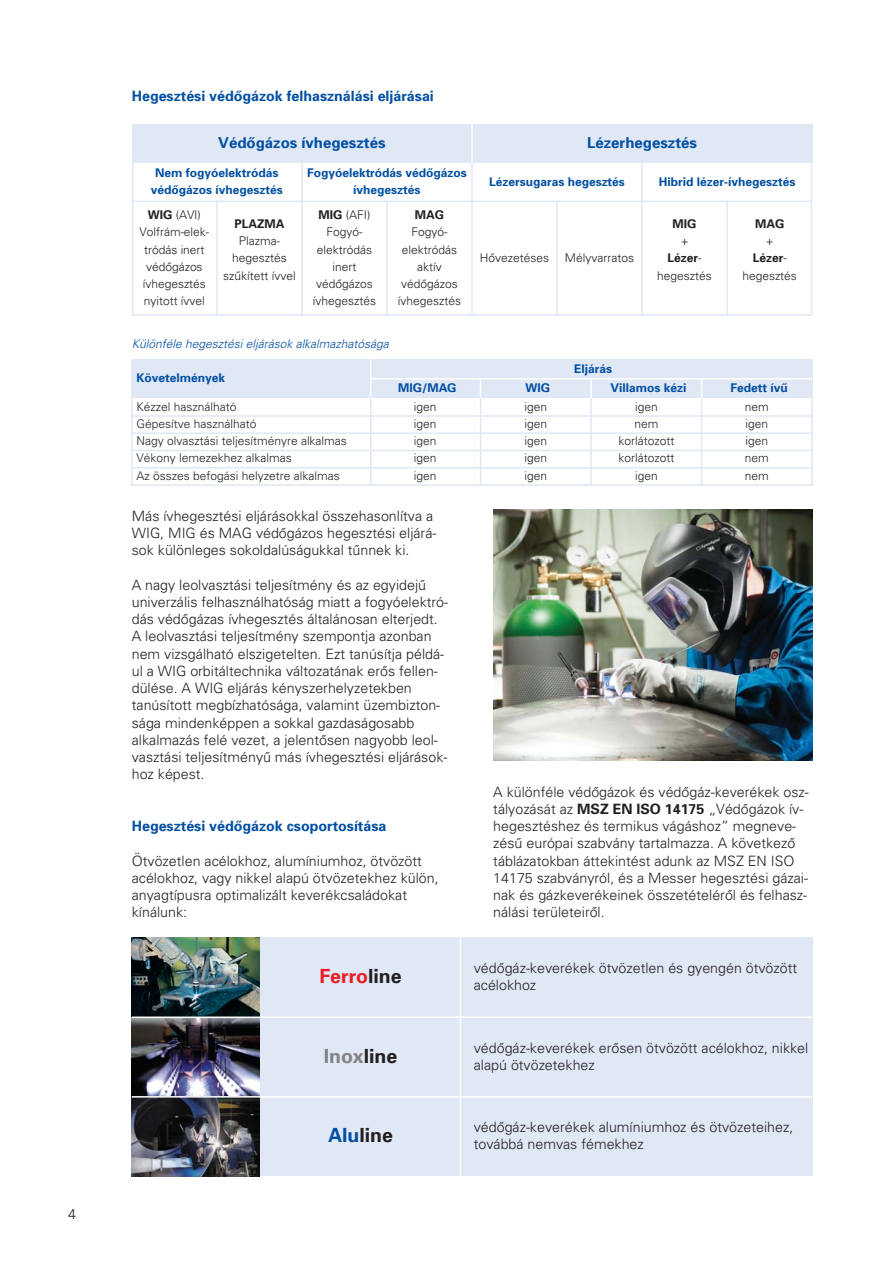
<style>
.page{position:relative;width:893px;height:1263px;background:#fff}
.page>*{position:absolute;margin:0;border:0;box-sizing:border-box;transform-origin:0 0}
.t1{font:19.5px "Univers H Bold";color:#ed1c24}
.t2{font:19.5px "Univers H Bold";color:#808285}
.t3{font:19.5px "Univers H Bold";color:#231f20}
.t4{font:15px "Univers H Bold";color:#004fa3}
.t5{font:14.25px/17.2px "Univers H Light";color:#231f20}
.t6{font:14.25px "Univers H Bold";color:#004fa3}
.t7{font:12px/17.2px "Univers H Light";color:#231f20;text-align:center}
.t8{font:12px/17.2px "Univers H Bold";color:#004fa3;text-align:center}
.t9{font:italic 12px "Univers H Light";color:#004fa3}
.t10{font:12px "Univers H Bold";color:#231f20}
.s1{font-family:"Univers H Bold"}
.s2{font-family:"Univers H Light"}
.s3{color:#231f20}
.s4{color:#004fa3}
</style>
<div class="page">
<div style="left:239px;top:937px;width:573px;height:238px;background:#e0e7f5"></div>
<div style="left:132px;top:125px;width:680px;height:38px;background:#e0e7f5"></div>
<hr style="left:132px;top:201px;width:680px;height:1px;background:#e0e7f5">
<hr style="left:132px;top:314px;width:680px;height:2px;background:#e0e7f5">
<hr style="left:132px;top:154px;width:1px;height:162px;background:#e0e7f5">
<hr style="left:471px;top:156px;width:2px;height:159px;background:#e0e7f5">
<hr style="left:471px;top:124px;width:2px;height:39px;background:#fff">
<hr style="left:641px;top:156px;width:2px;height:160px;background:#e0e7f5">
<hr style="left:301px;top:156px;width:2px;height:159px;background:#e0e7f5">
<hr style="left:216px;top:200px;width:2px;height:116px;background:#e0e7f5">
<hr style="left:386px;top:201px;width:2px;height:115px;background:#e0e7f5">
<hr style="left:556px;top:201px;width:2px;height:115px;background:#e0e7f5">
<hr style="left:726px;top:201px;width:2px;height:115px;background:#e0e7f5">
<hr style="left:811px;top:154px;width:1px;height:162px;background:#e0e7f5">
<div style="left:132px;top:360px;width:681px;height:38px;background:#e0e7f5"></div>
<hr style="left:370px;top:398px;width:1px;height:87px;background:#e0e7f5">
<hr style="left:480px;top:398px;width:1px;height:87px;background:#e0e7f5">
<hr style="left:590px;top:398px;width:2px;height:87px;background:#e0e7f5">
<hr style="left:701px;top:398px;width:1px;height:87px;background:#e0e7f5">
<hr style="left:811px;top:360px;width:2px;height:125px;background:#e0e7f5">
<hr style="left:131px;top:360px;width:2px;height:126px;background:#e0e7f5">
<hr style="left:132px;top:415px;width:680px;height:2px;background:#e0e7f5">
<hr style="left:132px;top:432px;width:680px;height:2px;background:#e0e7f5">
<hr style="left:132px;top:450px;width:680px;height:1px;background:#e0e7f5">
<hr style="left:132px;top:467px;width:680px;height:1px;background:#e0e7f5">
<hr style="left:132px;top:484px;width:680px;height:2px;background:#e0e7f5">
<hr style="left:370px;top:378px;width:442px;height:2px;background:#fff">
<hr style="left:370px;top:360px;width:1px;height:38px;background:#fff">
<svg style="left:480px;top:380px;width:1px;height:18px"></svg>
<svg style="left:590px;top:380px;width:2px;height:18px"></svg>
<svg style="left:701px;top:380px;width:1px;height:18px"></svg>
<img style="left:132px;top:937px;width:127px;height:79px">
<img style="left:132px;top:1018px;width:127px;height:78px">
<img style="left:132px;top:1097px;width:127px;height:79px">
<img style="left:493px;top:510px;width:319px;height:251px">
<hr style="left:132px;top:1016px;width:680px;height:2px;background:#fff">
<hr style="left:132px;top:1096px;width:680px;height:1px;background:#fff">
<hr style="left:460px;top:936px;width:1px;height:242px;background:#fff">
<p class="t5" style="left:68px;top:1207px;width:9px">4</p>
<p class="t6" style="left:132px;top:90px;width:304px">Hegesztési védôgázok felhasználási eljárásai</p>
<p class="t4" style="left:218px;top:138px;width:169px">Védôgázos ívhegesztés</p>
<p class="t4" style="left:587px;top:138px;width:111px">Lézerhegesztés</p>
<p class="t8" style="left:151px;top:165px;width:133px">Nem fogyóelektródás védôgázos ívhegesztés</p>
<p class="t8" style="left:307px;top:165px;width:161px">Fogyóelektródás védôgázos ívhegesztés</p>
<p class="t8" style="left:489px;top:174px;width:137px">Lézersugaras hegesztés</p>
<p class="t8" style="left:659px;top:174px;width:138px">Hibrid lézer-ívhegesztés</p>
<p class="t7" style="left:139px;top:207px;width:71px"><span class="s1">WIG</span> (AVI)<br>Volfrám-elek - tró dás inert védôgázos ívhegesztés nyitott ívvel</p>
<p class="t10" style="left:234px;top:219px;width:51px">PLAZMA</p>
<p class="t7" style="left:223px;top:233px;width:74px">Plazma&shy;hegesztés szûkített ívvel</p>
<p class="t7" style="left:313px;top:207px;width:65px"><span class="s1">MIG</span> (AFI)<br>Fogyó&shy;elektródás inert védôgázos ívhegesztés</p>
<p class="t10" style="left:415px;top:211px;width:31px">MAG</p>
<p class="t7" style="left:398px;top:225px;width:65px">Fogyó&shy;elektródás aktív védôgázos ívhegesztés</p>
<p class="t9" style="left:132px;top:339px;width:259px">Különféle hegesztési eljárások alkalmazhatósága</p>
<p class="t7" style="left:480px;top:251px;width:71px">Hôvezetéses</p>
<p class="t7" style="left:565px;top:251px;width:71px">Mélyvarratos</p>
<p class="t10" style="left:673px;top:219px;width:25px">MIG</p>
<p class="t7" style="left:681px;top:233px;width:9px">+</p>
<p class="t10" style="left:668px;top:254px;width:35px">Lézer<span class="s2">-</span></p>
<p class="t7" style="left:657px;top:268px;width:56px">hegesztés</p>
<p class="t10" style="left:755px;top:219px;width:31px">MAG</p>
<p class="t7" style="left:766px;top:233px;width:9px">+</p>
<p class="t10" style="left:753px;top:254px;width:35px">Lézer<span class="s2">-</span></p>
<p class="t7" style="left:742px;top:268px;width:56px">hegesztés</p>
<p class="t8" style="left:136px;top:371px;width:90px">Követelmények</p>
<p class="t8" style="left:574px;top:361px;width:39px">Eljárás</p>
<p class="t8" style="left:398px;top:380px;width:60px">MIG/MAG</p>
<p class="t8" style="left:526px;top:380px;width:26px">WIG</p>
<p class="t8" style="left:610px;top:380px;width:77px">Villamos kézi</p>
<p class="t8" style="left:730px;top:380px;width:59px">Fedett ívû</p>
<p class="t7" style="left:136px;top:399px;width:212px;text-align:left">Kézzel használható<br>Gépesítve használható<br>Nagy olvasztási teljesítményre alkalmas<br>Vékony lemezekhez alkalmas<br>Az összes befogási helyzetre alkalmas</p>
<p class="t7" style="left:414px;top:399px;width:24px;text-align:justify">igen igen igen igen igen</p>
<p class="t7" style="left:524px;top:399px;width:24px;text-align:justify">igen igen igen igen igen</p>
<p class="t7" style="left:618px;top:399px;width:57px">igen<br>nem korlátozott korlátozott igen</p>
<p class="t7" style="left:745px;top:399px;width:25px;text-align:justify">nem igen igen nem nem</p>
<p class="t5" style="left:132px;top:508px;width:306px">Más ívhegesztési eljárásokkal összehasonlítva a<br>WIG, MIG és MAG védôgázos hegesztési eljárá&shy;sok különleges sokoldalúságukkal tûnnek ki.</p>
<p class="t5" style="left:132px;top:577px;width:318px">A nagy leolvasztási teljesítmény és az egyidejû univerzális felhasználhatóság miatt a fogyóelektró - dás védôgázas ívhegesztés általánosan elterjedt.<br>A leolvasztási teljesítmény szempontja azonban nem vizsgálható elszigetelten. Ezt tanú sítja pél dá - ul a WIG orbitáltechnika változatának erôs fellen - dül ése. A WIG eljárás kényszerhelyze tekben tanúsított megbízhatósága, valamint üzembizton&shy;sága mindenképpen a sokkal gazdaságosabb alkalmazás felé vezet, a jelentôsen nagyobb leol - vasztási teljesítményû más ívhegesztési eljárások - hoz képest.</p>
<p class="t6" style="left:132px;top:821px;width:256px">Hegesztési védôgázok csoportosítása</p>
<p class="t5" style="left:132px;top:853px;width:308px">Ötvözetlen acélokhoz, alumíniumhoz, ötvözött acélokhoz, vagy nikkel alapú ötvözetekhez külön, anyagtípusra optimalizált keverékcsaládokat kínálunk:</p>
<h1 class="t1" style="left:319px;top:969px;width:84px">Ferro<span class="s3">line</span></h1>
<h1 class="t2" style="left:324px;top:1049px;width:75px">Inox<span class="s3">line</span></h1>
<h1 class="t3" style="left:328px;top:1128px;width:66px"><span class="s4">Alu</span>line</h1>
<p class="t5" style="left:493px;top:784px;width:317px">A különféle védôgázok és védôgáz-keverékek osz - tályozását az <span class="s1">MSZ EN ISO 14175</span> „Védôgázok ív - hegesztéshez és termikus vágáshoz” megne ve - zésû európai szabvány tartalmazza. A következô táblázatokban áttekintést adunk az MSZ EN ISO 14175 szabványról, és a Messer hegesztési gá zai - nak és gázkeverékeinek összetételérôl és felhasz - nálási területeirôl.</p>
<p class="t5" style="left:474px;top:960px;width:325px">védôgáz-keverékek ötvözetlen és gyengén ötvözött acélokhoz</p>
<p class="t5" style="left:474px;top:1040px;width:336px">védôgáz-keverékek erôsen ötvözött acélokhoz, nikkel alapú ötvözetekhez</p>
<p class="t5" style="left:474px;top:1120px;width:321px">védôgáz-keverékek alumíniumhoz és ötvözeteihez, továbbá nemvas fémekhez</p>
</div>
